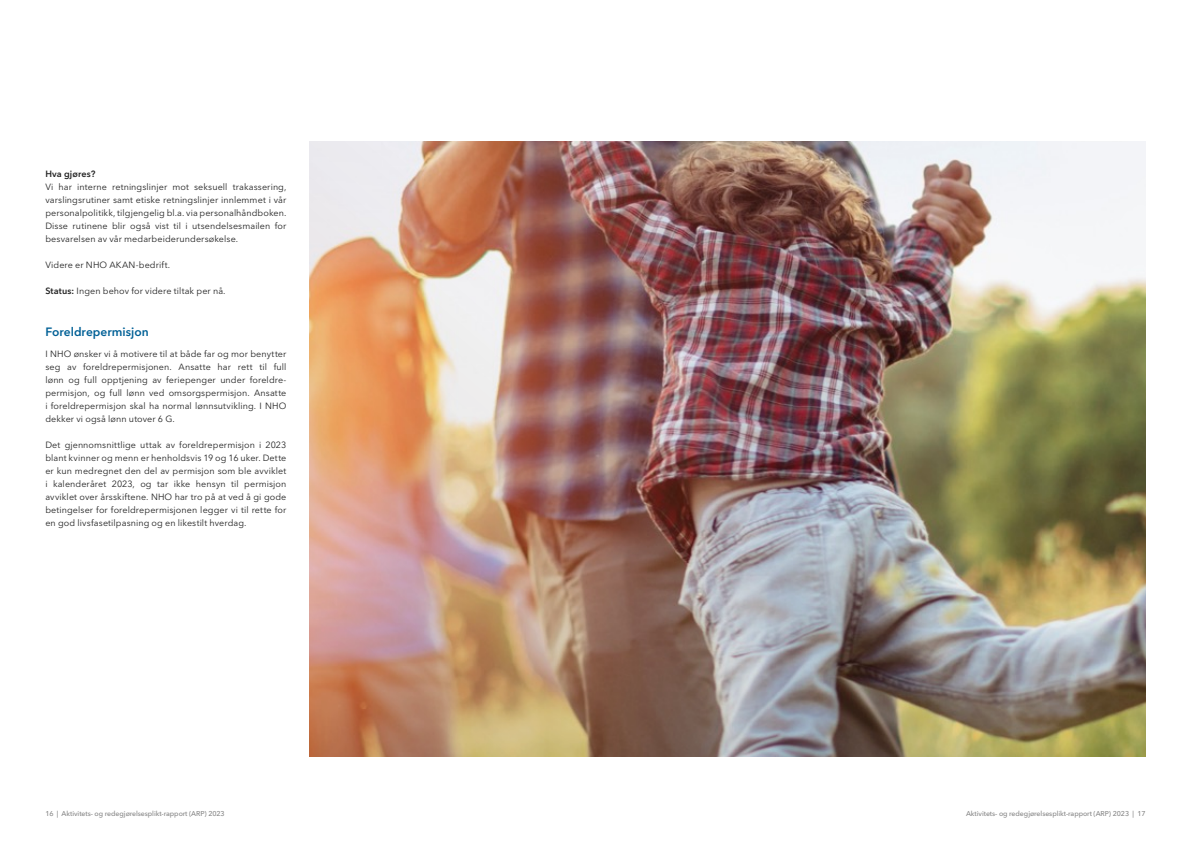
<style>
.page{position:relative;width:1191px;height:842px;background:#fff}
.page>*{position:absolute;margin:0;border:0;box-sizing:border-box;transform-origin:0 0}
.NHO-mellomtittel_hoved{font:600 12px "Avenir Next LT Pro";color:#006096}
.NHO-brødtekst{font:9px/13px "Avenir Next LT Pro";letter-spacing:.01em;color:#222;text-align:justify}
.NHO-brødtekst-2{font:600 9px "Avenir Next LT Pro";letter-spacing:.015em;color:#222}
.t1{font:500 7px "Avenir Next LT Pro";letter-spacing:-.01em;color:#868686}
.s1{font-weight:600}
</style>
<div class="page">
<img style="left:309px;top:142px;width:836px;height:615px">
<p class="NHO-brødtekst-2" style="left:45px;top:168px;width:51px">Hva gjøres?</p>
<p class="NHO-brødtekst" style="left:45px;top:180px;width:242px">Vi har interne retningslinjer mot seksuell trakassering, varslingsrutiner samt etiske retningslinjer innlemmet i vår personalpolitikk, tilgjengelig bl.a. via personalhåndboken.<br>Disse rutinene blir også vist til i utsendelsesmailen for besvarelsen av vår medarbeiderundersøkelse.</p>
<p class="NHO-brødtekst" style="left:45px;top:258px;width:126px">Videre er NHO AKAN-bedrift.</p>
<p class="NHO-brødtekst" style="left:45px;top:284px;width:182px"><span class="s1">Status:</span> Ingen behov for videre tiltak per nå.</p>
<p class="NHO-mellomtittel_hoved" style="left:45px;top:324px;width:105px">Foreldrepermisjon</p>
<p class="NHO-brødtekst" style="left:45px;top:348px;width:242px">I NHO ønsker vi å motivere til at både far og mor benytter seg av foreldrepermisjonen. Ansatte har rett til full lønn og full opptjening av feriepenger under foreldre&shy;permisjon, og full lønn ved omsorgspermisjon. Ansatte i foreldrepermisjon skal ha normal lønnsutvikling. I NHO dekker vi også lønn utover 6 G.</p>
<p class="NHO-brødtekst" style="left:45px;top:439px;width:242px">Det gjennomsnittlige uttak av foreldrepermisjon i 2023 blant kvinner og menn er henholdsvis 19 og 16 uker. Dette er kun medregnet den del av permisjon som ble avviklet i kalenderåret 2023, og tar ikke hensyn til permisjon avviklet over årsskiftene. NHO har tro på at ved å gi gode betingelser for foreldrepermisjonen legger vi til rette for en god livsfasetilpasning og en likestilt hverdag.</p>
<p class="t1" style="left:45px;top:810px;width:181px">16 | Aktivitets- og redegjørelsesplikt-rapport (ARP) 2023</p>
<p class="t1" style="left:966px;top:810px;width:181px">Aktivitets- og redegjørelsesplikt-rapport (ARP) 2023 | 17</p>
</div>
